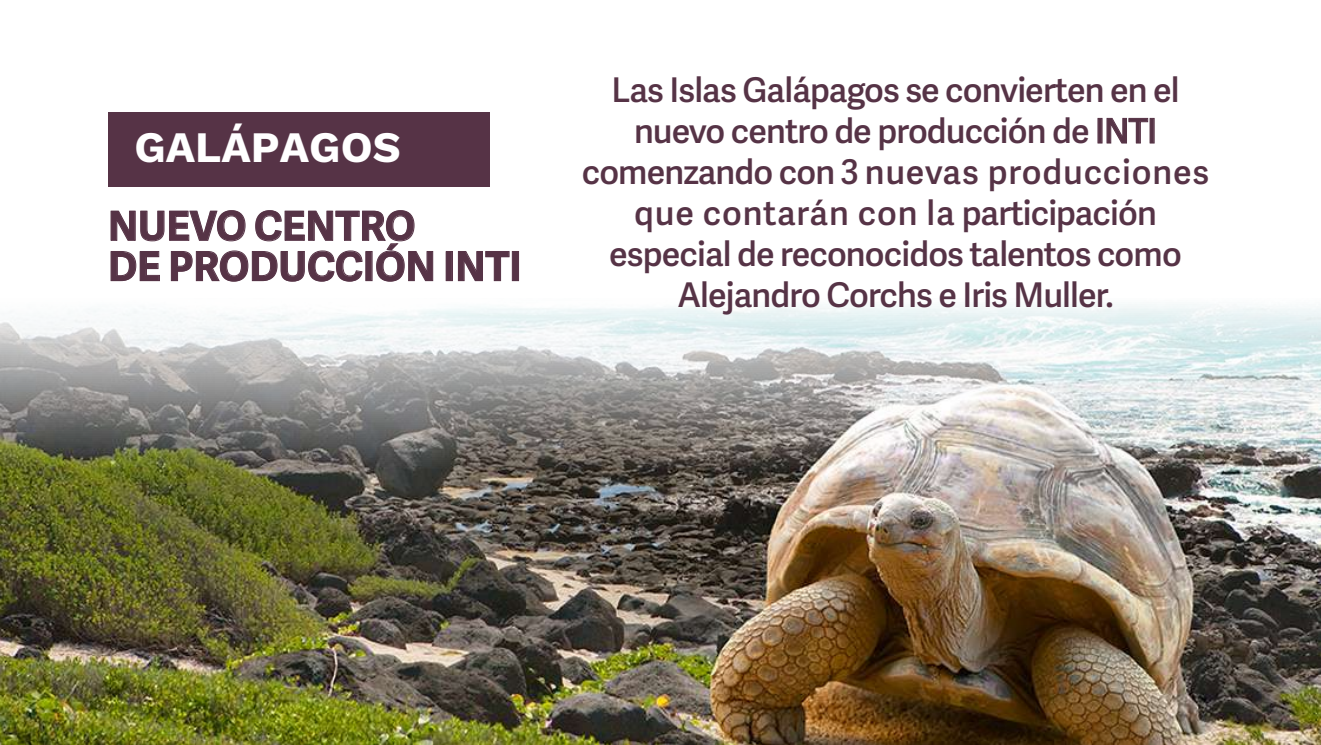
<style>
.page{position:relative;width:1321px;height:745px;background:#fff}
.page>*{position:absolute;margin:0;border:0;box-sizing:border-box;transform-origin:0 0}
.t1{font:700 43.4px "Work Sans";color:#fff}
.t2{font:700 40.2px/40.2px "Adelle Sans Devanagari";color:#563346}
.t3{font:600 34px/41px "Adelle Sans Devanagari";letter-spacing:-.025em;color:#563346;text-align:center}
</style>
<div class="page">
<img style="left:0;top:468px;width:1320px;height:276px">
<svg style="left:0;top:112px;width:1320px;height:356px"></svg>
<svg style="left:1106px;top:118px;width:41px;height:25px"></svg>
<div style="left:108px;top:112px;width:381px;height:74px;background:#563346"></div>
<svg style="left:111px;top:210px;width:322px;height:71px"></svg>
<div style="left:446px;top:251px;width:6px;height:30px;border:1px solid #563346"></div>
<svg style="left:458px;top:251px;width:51px;height:30px"></svg>
<div style="left:512px;top:251px;width:6px;height:30px;border:1px solid #563346"></div>
<p class="t1" style="left:134px;top:114px;width:268px">GALÁPAGOS</p>
<p class="t2" style="left:108px;top:206px;width:415px">NUEVO CENTRO<br>DE PRODUCCIÓN INTI</p>
<p class="t3" style="left:581px;top:70px;width:629px">Las Islas Galápagos se convierten en el nuevo centro de producción de INTI comenzando con 3 nuevas producciones que contarán con la participación especial de reconocidos talentos como Alejandro Corchs e Iris Muller.</p>
</div>
